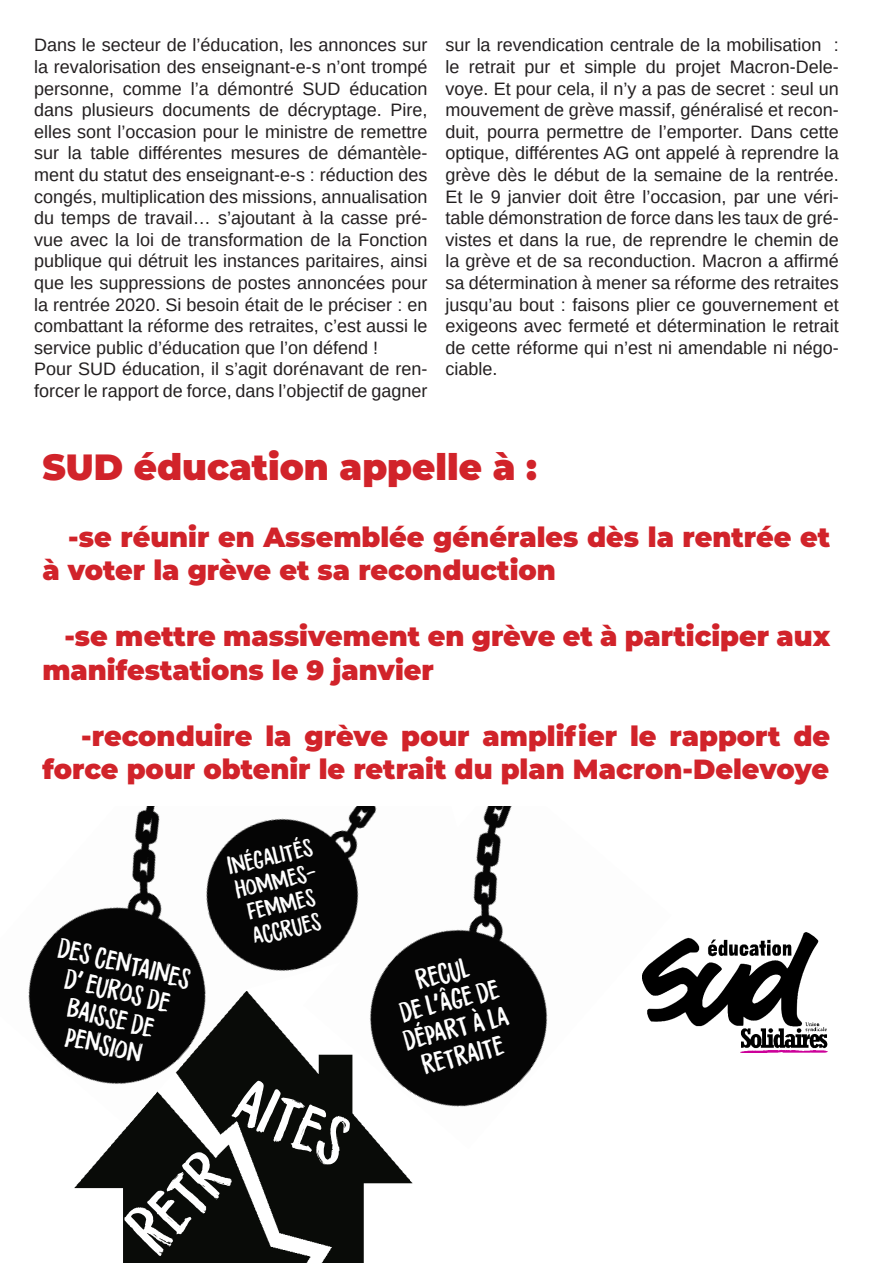
<style>
.page{position:relative;width:893px;height:1263px;background:#fff}
.page>*{position:absolute;margin:0;border:0;box-sizing:border-box;transform-origin:0 0}
.t1{font:56.25px "Flicker DEMO";color:#fff}
.t2{font:900 36.45px "Montserrat";color:#d1232a}
.t3{font:900 27.75px/33.3px "Montserrat";color:#d1232a}
.t4{font:23.4px/28px "Flicker DEMO";color:#fff;text-align:center}
.t5{font:20.4px/24.5px "Flicker DEMO";color:#fff;text-align:center}
.t6{font:18px/21.6px "Liberation Sans";color:#231f20;text-align:justify}
</style>
<div class="page">
<img style="left:74px;top:1126px;width:339px;height:137px">
<img style="left:28px;top:806px;width:275px;height:320px">
<img style="left:176px;top:806px;width:127px;height:188px">
<img style="left:303px;top:806px;width:245px;height:343px">
<img style="left:642px;top:933px;width:185px;height:119px">
<p class="t6" style="left:34px;top:34px;width:395px">Dans le secteur de l’éducation, les annonces sur la revalorisation des enseignant-e-s n’ont trompé personne, comme l’a démontré SUD éducation dans plusieurs documents de décryptage. Pire, elles sont l’occasion pour le ministre de remettre sur la table différentes mesures de démantèle&shy;ment du statut des enseignant-e-s : réduction des congés, multiplication des missions, annualisation du temps de travail… s’ajoutant à la casse pré&shy;vue avec la loi de transformation de la Fonction publique qui détruit les instances paritaires, ainsi que les suppressions de postes annoncées pour la rentrée 2020. Si besoin était de le préciser : en combattant la réforme des retraites, c’est aussi le service public d’éducation que l’on défend !</p>
<p class="t6" style="left:34px;top:358px;width:395px">Pour SUD éducation, il s’agit dorénavant de ren&shy;forcer le rapport de force, dans l’objectif de gagner</p>
<p class="t6" style="left:445px;top:34px;width:395px">sur la revendication centrale de la mobilisation : le retrait pur et simple du projet Macron-Dele&shy;voye. Et pour cela, il n’y a pas de secret : seul un mouvement de grève massif, généralisé et recon&shy;duit, pourra permettre de l’emporter. Dans cette optique, différentes AG ont appelé à reprendre la grève dès le début de la semaine de la rentrée.<br>Et le 9 janvier doit être l’occasion, par une véri&shy;table démonstration de force dans les taux de gré&shy;vistes et dans la rue, de reprendre le chemin de la grève et de sa reconduction. Macron a affirmé sa détermination à mener sa réforme des retraites jusqu’au bout : faisons plier ce gouvernement et exigeons avec fermeté et détermination le retrait de cette réforme qui n’est ni amendable ni négo&shy;ciable.</p>
<p class="t2" style="left:42px;top:440px;width:496px">SUD éducation appelle à :</p>
<p class="t3" style="left:42px;top:518px;width:789px;text-indent:26px">-se réunir en Assemblée générales dès la rentrée et à voter la grève et sa reconduction</p>
<p class="t3" style="left:42px;top:618px;width:789px;text-indent:22px">-se mettre massivement en grève et à participer aux manifestations le 9 janvier</p>
<p class="t3" style="left:42px;top:718px;width:789px;text-align:right">-reconduire la grève pour amplifier le rapport de force pour obtenir le retrait du plan Macron-Delevoye</p>
<p class="t4" style="left:62px;top:933px;width:137px;rotate:14deg">des centaines d’ euros de baisse de pension</p>
<p class="t5" style="left:225px;top:854px;width:87px;rotate:-13deg">Inégalités hommes&shy;femmes</p>
<p class="t5" style="left:250px;top:924px;width:71px;rotate:-13deg">accrues</p>
<p class="t1" style="left:256px;top:1059px;width:118px;rotate:24deg">aites</p>
<p class="t1" style="left:111px;top:1211px;width:110px;rotate:-45deg">Retr</p>
<p class="t4" style="left:413px;top:966px;width:55px;rotate:-14deg">recul</p>
<p class="t4" style="left:396px;top:999px;width:103px;rotate:-14deg">de l’âge de</p>
<p class="t4" style="left:400px;top:1027px;width:109px;rotate:-14deg">départ à la</p>
<p class="t4" style="left:419px;top:1051px;width:85px;rotate:-14deg">retraite</p>
</div>
